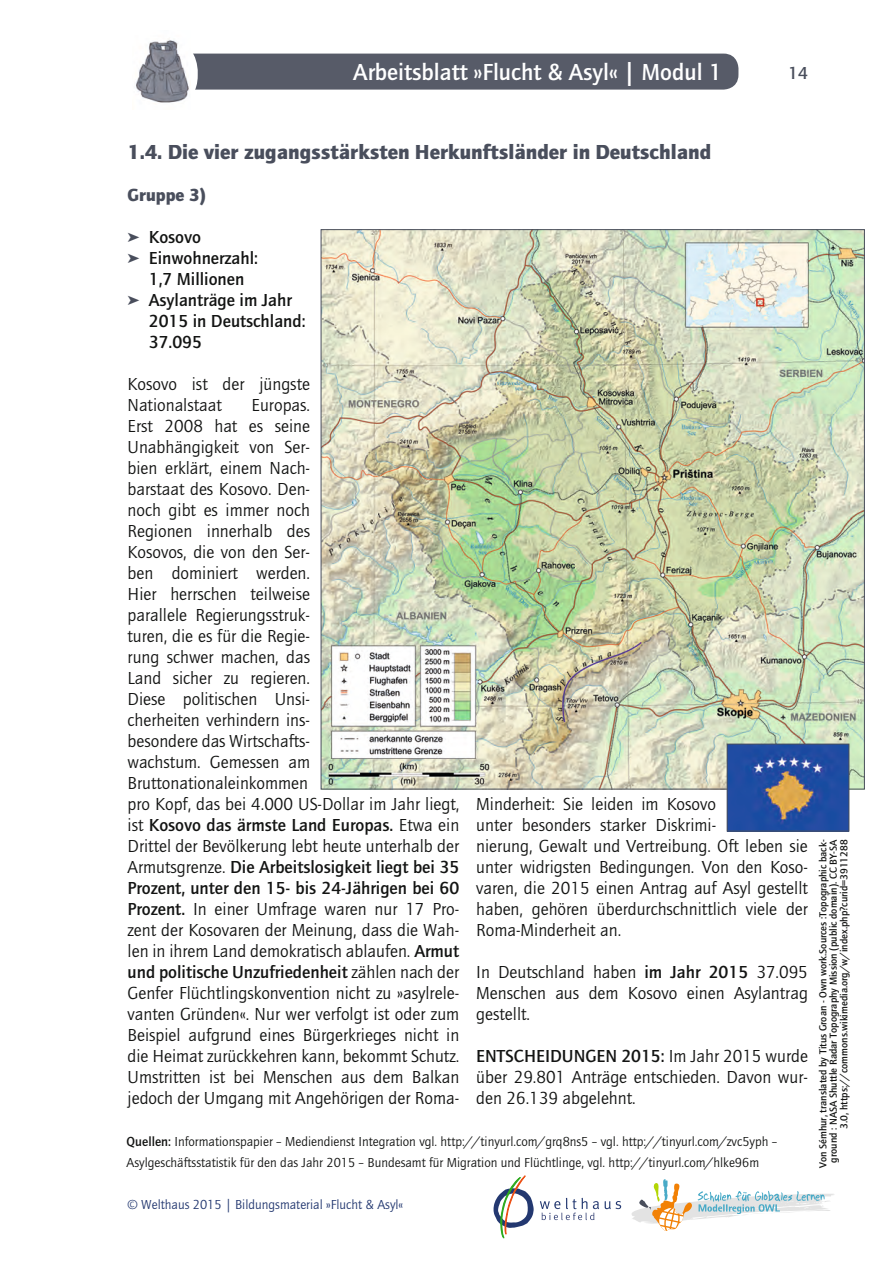
<style>
.page{position:relative;width:893px;height:1263px;background:#fff}
.page>*{position:absolute;margin:0;border:0;box-sizing:border-box;transform-origin:0 0}
.t1{font:700 24px "Quay";color:#fff}
.t2{font:800 21px "Quay";color:#494e5c}
.t3{font:18px/21px "Quay";color:#131413}
.t4{font:700 18px "Quay";color:#131413}
.t5{font:800 18px "Quay";color:#494e5c}
.t6{font:700 18px "Quay";color:#494e5c}
.t7{font:13.5px/21px "Quay";color:#131413}
.t8{font:13.5px "Quay";color:#233870}
.t9{font:700 10.5px/10.5px "Quay";color:#131413;text-align:right}
.s1{color:#494e5c}
.s2{font-weight:700}
</style>
<div class="page">
<div style="left:72px;top:54px;width:666px;height:36px;background:#575b68;border-radius:15px"></div>
<div style="left:72px;top:53px;width:126px;height:37px;background:#fff"></div>
<svg style="left:540px;top:1198px;width:59px;height:22px"></svg>
<svg style="left:605px;top:1179px;width:229px;height:52px"></svg>
<svg style="left:493px;top:1175px;width:41px;height:63px"></svg>
<img style="left:133px;top:40px;width:58px;height:63px">
<img style="left:323px;top:231px;width:540px;height:556px">
<img style="left:729px;top:746px;width:118px;height:83px">
<div style="left:727px;top:744px;width:122px;height:87px;border:1px solid #494e5c"></div>
<h1 class="t1" style="left:353px;top:58px;width:370px">Arbeitsblatt »Flucht &amp; Asyl« | Modul 1</h1>
<p class="t6" style="left:788px;top:63px;width:21px">14</p>
<p class="t2" style="left:128px;top:140px;width:585px">1.4. Die vier zugangsstärksten Herkunftsländer in Deutschland</p>
<p class="t5" style="left:128px;top:184px;width:80px">Gruppe 3)</p>
<p class="t4" style="left:128px;top:227px;width:75px"><span class="s1">➤</span> Kosovo</p>
<p class="t4" style="left:128px;top:248px;width:132px"><span class="s1">➤</span> Einwohnerzahl:</p>
<p class="t4" style="left:149px;top:269px;width:97px">1,7 Millionen</p>
<p class="t4" style="left:128px;top:290px;width:166px"><span class="s1">➤</span> Asylanträge im Jahr</p>
<p class="t4" style="left:149px;top:311px;width:158px">2015 in Deutschland:</p>
<p class="t4" style="left:149px;top:332px;width:55px">37.095</p>
<p class="t3" style="left:128px;top:374px;width:184px">Kosovo ist der jüngste<br>Nationalstaat</p>
<p class="t3" style="left:128px;top:395px;width:333px;text-indent:124px">Europas.<br>Erst 2008 hat es seine<br>Unabhängigkeit von Ser-<br>bien erklärt, einem Nach-<br>barstaat des Kosovo. Den-<br>noch gibt es immer noch<br>Regionen innerhalb des<br>Kosovos, die von den Ser-<br>ben dominiert werden.<br>Hier herrschen teilweise<br>parallele Regierungsstruk-<br>turen, die es für die Regie-<br>rung schwer machen, das<br>Land sicher zu regieren.<br>Diese politischen Unsi-<br>cherheiten verhindern ins-<br>besondere das Wirtschafts-<br>wachstum. Gemessen am Bruttonationaleinkommen<br>pro Kopf, das bei 4.000 US-Dollar im Jahr liegt, ist <span class="s2">Kosovo das ärmste Land Europas.</span> Etwa ein Drittel der Bevölkerung lebt heute unterhalb der Armutsgrenze. <span class="s2">Die Arbeitslosigkeit liegt bei 35<br>Prozent, unter den 15- bis 24-Jährigen bei 60<br>Prozent.</span> In einer Umfrage waren nur 17 Pro&shy;zent der Kosovaren der Meinung, dass die Wah&shy;len in ihrem Land demokratisch ablaufen. <span class="s2">Armut und politische Unzufriedenheit</span> zählen nach der Genfer Flüchtlingskonvention nicht zu »asylrele&shy;vanten Gründen«. Nur wer verfolgt ist oder zum Beispiel aufgrund eines Bürgerkrieges nicht in die Heimat zurückkehren kann, bekommt Schutz.<br>Umstritten ist bei Menschen aus dem Balkan jedoch der Umgang mit Angehörigen der Roma-</p>
<p class="t3" style="left:476px;top:794px;width:333px">Minderheit: Sie leiden im Kosovo<br>unter besonders starker Diskrimi-<br>nierung, Gewalt und Vertreibung. Oft leben sie unter widrigsten Bedingungen. Von den Koso&shy;varen, die 2015 einen Antrag auf Asyl gestellt haben, gehören überdurchschnittlich viele der Roma-Minderheit an.</p>
<p class="t3" style="left:476px;top:962px;width:333px;text-align:justify">In Deutschland haben <span class="s2">im Jahr 2015</span> 37.095<br>Menschen aus dem Kosovo einen Asylantrag gestellt.</p>
<p class="t3" style="left:476px;top:1046px;width:333px;text-align:justify"><span class="s2">ENTSCHEIDUNGEN 2015:</span> Im Jahr 2015 wurde über 29.801 Anträge entschieden. Davon wur&shy;den 26.139 abgelehnt.</p>
<p class="t7" style="left:127px;top:1131px;width:652px"><span class="s2">Quellen:</span> Informationspapier – Mediendienst Integration vgl. http://tinyurl.com/grq8ns5 – vgl. http://tinyurl.com/zvc5yph –<br>Asylgeschäftsstatistik für den das Jahr 2015 – Bundesamt für Migration und Flüchtlinge, vgl. http://tinyurl.com/hlke96m</p>
<p class="t9" style="left:818px;top:1168px;width:330px;rotate:-90deg">Von Sémhur, translated by Titus Groan - Own work.Sources :Topographic back&shy;ground : NASA Shuttle Radar Topography Mission (public domain). CC BY-SA<br>3.0, https://commons.wikimedia.org/w/index.php?curid=3911288</p>
<p class="t8" style="left:128px;top:1197px;width:277px">© Welthaus 2015 | Bildungsmaterial »Flucht &amp; Asyl«</p>
</div>
